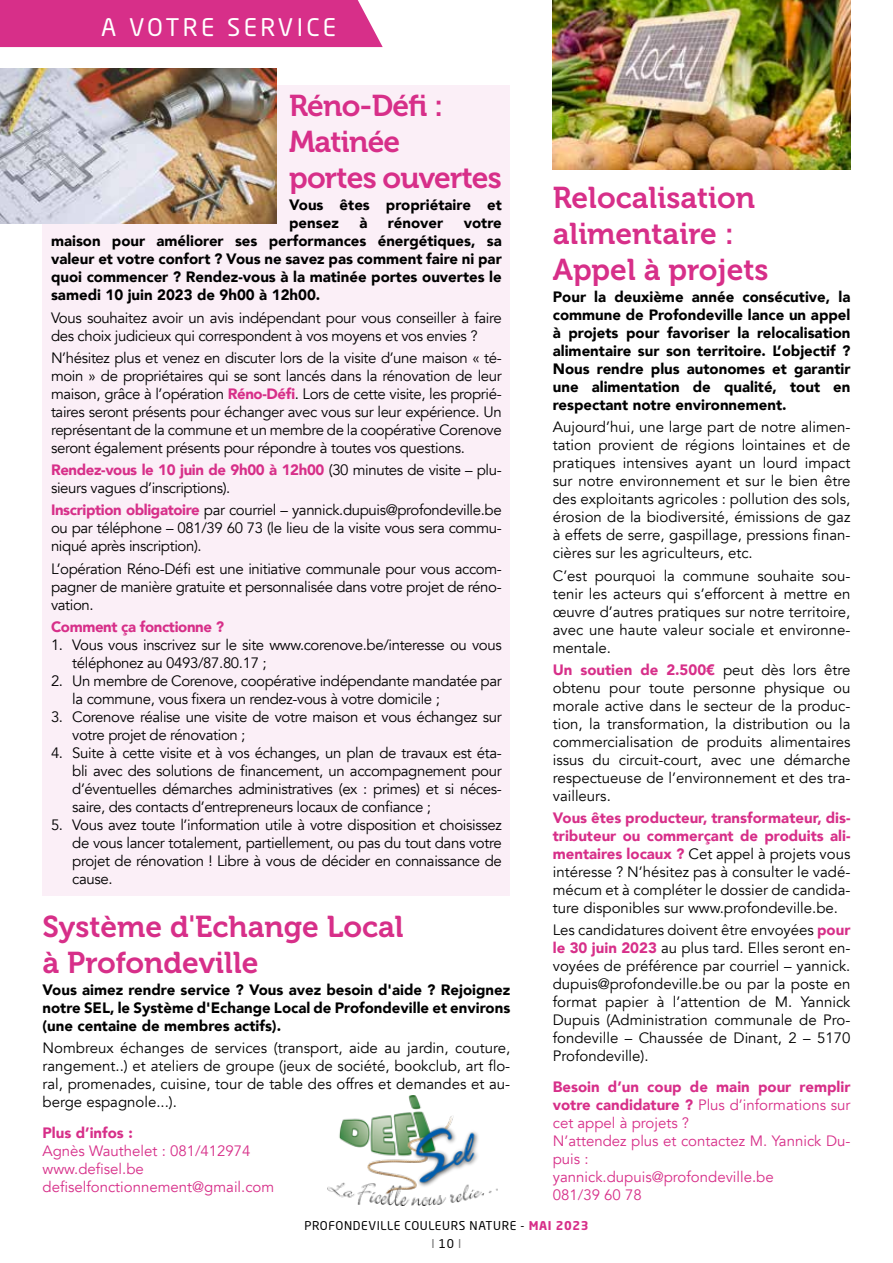
<style>
.page{position:relative;width:893px;height:1263px;background:#fff}
.page>*{position:absolute;margin:0;border:0;box-sizing:border-box;transform-origin:0 0}
.t1{font:30px/36px "Museo 700";color:#d72f89}
.t2{font:30px/36px "Museo 700";letter-spacing:-.025em;color:#d72f89}
.t3{font:24px "Neo Sans W1 G";letter-spacing:.14em;color:#fff}
.t4{font:15px/18px "Avenir";letter-spacing:-.025em;color:#000;text-align:justify}
.t5{font:900 15px/18px "Avenir";color:#000;text-align:justify}
.t6{font:15px/18px "Avenir";color:#d72f89}
.t7{font:900 15px "Avenir";letter-spacing:-.025em;color:#d72f89}
.t8{font:900 15px "Avenir";color:#d72f89}
.t9{font:12px/18.6px "Neo Sans Std";letter-spacing:.05em;color:#000;text-align:center}
.s1{font-weight:900;color:#d72f89}
.s2{font-weight:900}
.s3{font-weight:700;color:#d72f89}
.s4{color:#706f6f}
</style>
<div class="page">
<div style="left:0;top:0;width:383px;height:47px;background:#d72f89"></div>
<img style="left:553px;top:0;width:297px;height:169px">
<div style="left:43px;top:85px;width:467px;height:810px;background:#fbeff7"></div>
<img style="left:0;top:68px;width:276px;height:155px">
<img style="left:328px;top:1095px;width:170px;height:110px">
<h2 class="t3" style="left:101px;top:13px;width:236px">A VOTRE SERVICE</h2>
<h1 class="t2" style="left:289px;top:88px;width:214px">Réno-Défi :<br>Matinée<br>portes ouvertes</h1>
<p class="t5" style="left:289px;top:196px;width:214px">Vous êtes propriétaire et pensez</p>
<h1 class="t1" style="left:553px;top:180px;width:217px">Relocalisation alimentaire :<br>Appel à projets</h1>
<p class="t5" style="left:553px;top:287px;width:299px">Pour la deuxième année consécutive, la commune de Profondeville lance un appel à projets pour favoriser la relocalisation alimentaire sur son territoire. L’objectif ?<br>Nous rendre plus autonomes et garantir une alimentation de qualité, tout en respectant notre environnement.</p>
<p class="t4" style="left:553px;top:418px;width:299px">Aujourd’hui, une large part de notre alimen&shy;tation provient de régions lointaines et de pratiques intensives ayant un lourd impact sur notre environnement et sur le bien être des exploitants agricoles : pollution des sols, érosion de la biodiversité, émissions de gaz à effets de serre, gaspillage, pressions finan&shy;cières sur les agriculteurs, etc.</p>
<p class="t4" style="left:553px;top:567px;width:299px">C’est pourquoi la commune souhaite sou&shy;tenir les acteurs qui s’efforcent à mettre en œuvre d’autres pratiques sur notre territoire, avec une haute valeur sociale et environne&shy;mentale.</p>
<p class="t4" style="left:553px;top:661px;width:299px"><span class="s1">Un soutien de 2.500€</span> peut dès lors être obtenu pour toute personne physique ou morale active dans le secteur de la produc&shy;tion, la transformation, la distribution ou la commercialisation de produits alimentaires issus du circuit-court, avec une démarche respectueuse de l’environnement et des tra&shy;vailleurs.</p>
<p class="t4" style="left:553px;top:809px;width:299px"><span class="s1">Vous êtes producteur, transformateur, dis&shy;tributeur ou commerçant de produits ali&shy;mentaires locaux ?</span> Cet appel à projets vous intéresse ? N’hésitez pas à consulter le vadé&shy;mécum et à compléter le dossier de candida&shy;ture disponibles sur www.profondeville.be.</p>
<p class="t4" style="left:553px;top:921px;width:299px">Les candidatures doivent être envoyées <span class="s1">pour le 30 juin 2023</span> au plus tard. Elles seront en&shy;voyées de préférence par courriel – yannick. dupuis@profondeville.be ou par la poste en format papier à l’attention de M. Yannick Dupuis (Administration communale de Pro&shy;fondeville – Chaussée de Dinant, 2 – 5170<br>Profondeville).</p>
<p class="t6" style="left:553px;top:1078px;width:299px"><span class="s2">Besoin d’un coup de main pour remplir votre candidature ?</span> Plus d’informations sur cet appel à projets ?<br>N’attendez plus et contactez M. Yannick Du&shy;puis :<br>yannick.dupuis@profondeville.be<br>081/39 60 78</p>
<p class="t5" style="left:359px;top:214px;width:10px">à</p>
<p class="t5" style="left:388px;top:214px;width:57px">rénover</p>
<p class="t5" style="left:51px;top:214px;width:452px;text-indent:413px">votre maison pour améliorer ses performances énergétiques, sa valeur et votre confort ? Vous ne savez pas comment faire ni par quoi commencer ? Rendez-vous à la matinée portes ouvertes le samedi 10 juin 2023 de 9h00 à 12h00.</p>
<p class="t4" style="left:51px;top:309px;width:452px">Vous souhaitez avoir un avis indépendant pour vous conseiller à faire des choix judicieux qui correspondent à vos moyens et vos envies ?</p>
<p class="t4" style="left:51px;top:349px;width:452px">N’hésitez plus et venez en discuter lors de la visite d’une maison « té&shy;moin » de propriétaires qui se sont lancés dans la rénovation de leur maison, grâce à l’opération <span class="s1">Réno-Défi</span>. Lors de cette visite, les proprié&shy;taires seront présents pour échanger avec vous sur leur expérience. Un représentant de la commune et un membre de la coopérative Corenove seront également présents pour répondre à toutes vos questions.</p>
<p class="t4" style="left:51px;top:461px;width:452px"><span class="s1">Rendez-vous le 10 juin de 9h00 à 12h00</span> (30 minutes de visite – plu&shy;sieurs vagues d’inscriptions).</p>
<p class="t4" style="left:51px;top:501px;width:452px"><span class="s1">Inscription obligatoire</span> par courriel – yannick.dupuis@profondeville.be ou par téléphone – 081/39 60 73 (le lieu de la visite vous sera commu&shy;niqué après inscription).</p>
<p class="t4" style="left:51px;top:560px;width:452px">L’opération Réno-Défi est une initiative communale pour vous accom&shy;pagner de manière gratuite et personnalisée dans votre projet de réno&shy;vation.</p>
<p class="t7" style="left:51px;top:614px;width:175px">Comment ça fonctionne ?</p>
<p class="t4" style="left:72px;top:636px;width:431px;text-indent:-21px">1. Vous vous inscrivez sur le site www.corenove.be/interesse ou vous téléphonez au 0493/87.80.17 ;</p>
<p class="t4" style="left:72px;top:672px;width:431px;text-indent:-21px">2. Un membre de Corenove, coopérative indépendante mandatée par la commune, vous fixera un rendez-vous à votre domicile ;</p>
<p class="t4" style="left:72px;top:708px;width:431px;text-indent:-21px">3. Corenove réalise une visite de votre maison et vous échangez sur votre projet de rénovation ;</p>
<p class="t4" style="left:72px;top:744px;width:431px;text-indent:-21px">4. Suite à cette visite et à vos échanges, un plan de travaux est éta&shy;bli avec des solutions de financement, un accompagnement pour d’éventuelles démarches administratives (ex : primes) et si néces&shy;saire, des contacts d’entrepreneurs locaux de confiance ;</p>
<p class="t4" style="left:72px;top:816px;width:431px;text-indent:-21px">5. Vous avez toute l’information utile à votre disposition et choisissez de vous lancer totalement, partiellement, ou pas du tout dans votre projet de rénovation ! Libre à vous de décider en connaissance de cause.</p>
<h1 class="t1" style="left:43px;top:909px;width:363px">Système d'Echange Local à Profondeville</h1>
<p class="t5" style="left:43px;top:980px;width:469px">Vous aimez rendre service ? Vous avez besoin d'aide ? Rejoignez notre SEL, le Système d'Echange Local de Profondeville et environs (une centaine de membres actifs).</p>
<p class="t4" style="left:43px;top:1039px;width:469px">Nombreux échanges de services (transport, aide au jardin, couture, rangement..) et ateliers de groupe (jeux de société, bookclub, art flo&shy;ral, promenades, cuisine, tour de table des offres et demandes et au&shy;berge espagnole...).</p>
<p class="t8" style="left:43px;top:1120px;width:92px">Plus d’infos :</p>
<p class="t6" style="left:43px;top:1142px;width:233px">Agnès Wauthelet : 081/412974 www.defisel.be defiselfonctionnement@gmail.com</p>
<p class="t9" style="left:304px;top:1216px;width:286px">PROFONDEVILLE COULEURS NATURE - <span class="s3">MAI 2023<br></span><span class="s4">I</span> 10 <span class="s4">I</span></p>
</div>
